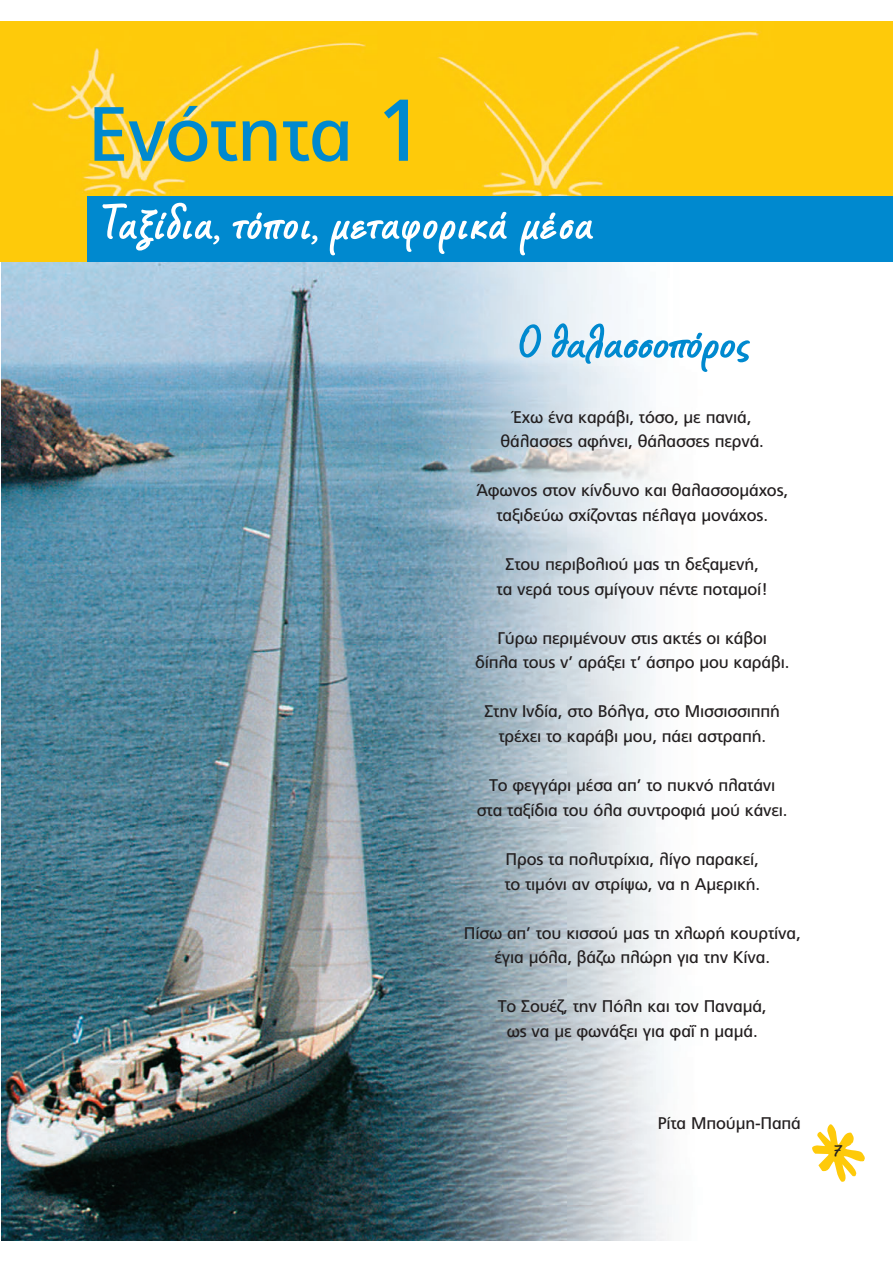
<style>
.page{position:relative;width:893px;height:1263px;background:#fff}
.page>*{position:absolute;margin:0;border:0;box-sizing:border-box;transform-origin:0 0}
.t1{font:76.8px "PF Catalog";letter-spacing:-.01em;color:#0089cf}
.t2{font:700 55.35px "CF Marker";letter-spacing:.03em;color:#fff}
.t3{font:700 52.2px "CF Marker";color:#0089cf;scale:1.1 1}
.t4{font:700 19.95px "CF Marker";color:#231f20;scale:1.2 1}
.t5{font:16.95px/24.6px "PF Catalog";letter-spacing:-.01em;color:#231f20;text-align:center}
.s1{font-size:87.6px}
</style>
<div class="page">
<img style="left:1px;top:262px;width:671px;height:979px">
<svg style="left:812px;top:1124px;width:53px;height:58px"></svg>
<div style="left:0;top:22px;width:893px;height:240px;background:#feca0a"></div>
<img style="left:31px;top:29px;width:813px;height:168px">
<div style="left:87px;top:197px;width:806px;height:65px;background:#0089cf"></div>
<h1 class="t1" style="left:88px;top:107px;width:337px">Eνότητα <span class="s1">1</span></h1>
<h2 class="t2" style="left:100px;top:194px;width:495px">Tαξίδια, τόποι, μεταφορικά μέσα</h2>
<h3 class="t3" style="left:515px;top:315px;width:214px">O θαλασσοπόρος</h3>
<p class="t5" style="left:501px;top:406px;width:265px">Έχω ένα καράβι, τόσο, με πανιά, θάλασσες αφήνει, θάλασσες περνά.</p>
<p class="t5" style="left:476px;top:480px;width:313px">Άφωνος στον κίνδυνο και θαλασσομάχος, ταξιδεύω σχίζοντας πέλαγα μονάχος.</p>
<p class="t5" style="left:497px;top:554px;width:273px">Στου περιβολιού μας τη δεξαμενή, τα νερά τους σμίγουν πέντε ποταμοί!</p>
<p class="t5" style="left:475px;top:628px;width:316px">Γύρω περιμένουν στις ακτές οι κάβοι δίπλα τους ν’ αράξει τ’ άσπρο μου καράβι.</p>
<p class="t5" style="left:484px;top:701px;width:297px">Στην Iνδία, στο Bόλγα, στο Mισσισσιππή τρέχει το καράβι μου, πάει αστραπή.</p>
<p class="t5" style="left:477px;top:775px;width:312px">Tο φεγγάρι μέσα απ’ το πυκνό πλατάνι στα ταξίδια του όλα συντροφιά μού κάνει.</p>
<p class="t5" style="left:504px;top:849px;width:257px;text-align:left">Προς τα πολυτρίχια, λίγο παρακεί, το τιμόνι αν στρίψω, να η Aμερική.</p>
<p class="t5" style="left:464px;top:923px;width:338px">Πίσω απ’ του κισσού μας τη χλωρή κουρτίνα, έγια μόλα, βάζω πλώρη για την Kίνα.</p>
<p class="t5" style="left:498px;top:996px;width:270px">Tο Σουέζ, την Πόλη και τον Παναμά, ως να με φωνάξει για φαΐ η μαμά.</p>
<p class="t5" style="left:658px;top:1113px;width:145px">Pίτα Mπούμη-Παπά</p>
<p class="t4" style="left:834px;top:1140px;width:7px">7</p>
</div>
